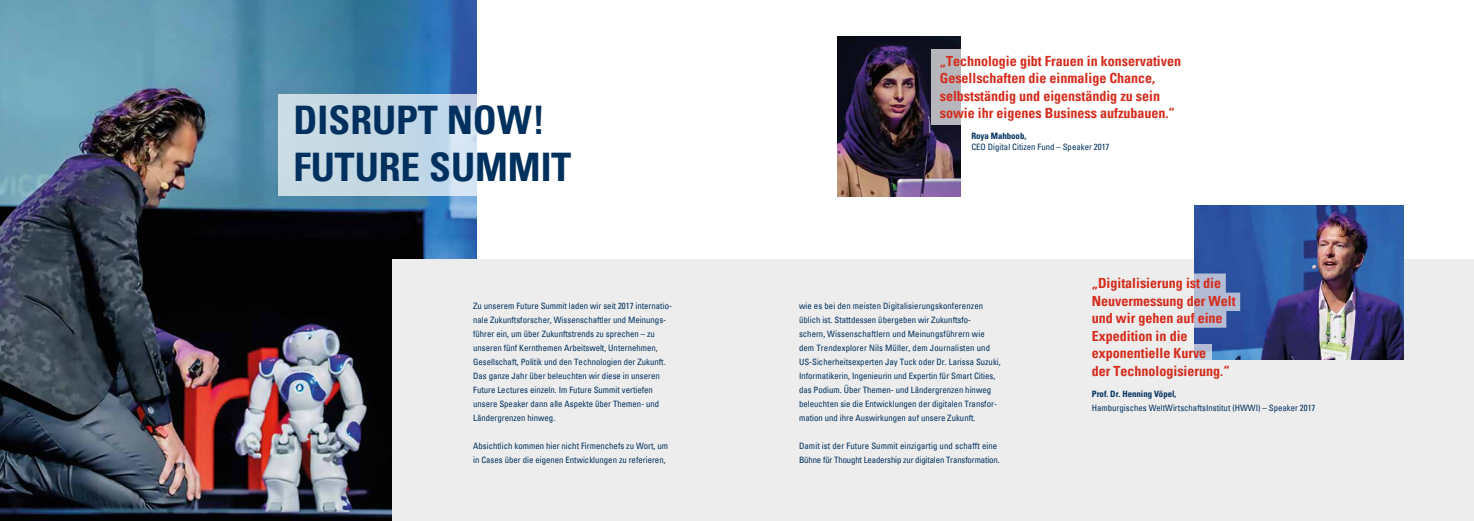
<style>
.page{position:relative;width:1474px;height:521px;background:#fff}
.page>*{position:absolute;margin:0;border:0;box-sizing:border-box;transform-origin:0 0}
.t1{font:700 condensed 39.38px/47.2px "Univers";color:#00305d}
.t2{font:700 condensed 14px/17.5px "Univers";color:#d52c1d}
.t3{font:condensed 8.75px/14px "Univers";color:#00305d}
.t4{font:700 condensed 8.75px "Univers";color:#00305d}
</style>
<div class="page">
<img style="left:837px;top:36px;width:123px;height:161px">
<img style="left:0;top:0;width:477px;height:521px">
<div style="left:392px;top:260px;width:1081px;height:261px;background:#ededed"></div>
<img style="left:1194px;top:206px;width:209px;height:154px">
<svg style="left:279px;top:94px;width:198px;height:102px;fill:#c5d8e5"></svg>
<div style="left:931px;top:50px;width:30px;height:75px;background:#b6b6bc"></div>
<svg style="left:1194px;top:273px;width:46px;height:55px"></svg>
<svg style="left:1194px;top:345px;width:17px;height:15px"></svg>
<h1 class="t1" style="left:293px;top:96px;width:279px">DISRUPT NOW!<br>FUTURE SUMMIT</h1>
<p class="t3" style="left:473px;top:298px;width:200px">Zu unserem Future Summit laden wir seit 2017 internatio&shy;nale Zukunftsforscher, Wissenschaftler und Meinungs&shy;führer ein, um über Zukunftstrends zu sprechen – zu unseren fünf Kernthemen Arbeitswelt, Unternehmen, Gesellschaft, Politik und den Technologien der Zukunft.<br>Das ganze Jahr über beleuchten wir diese in unseren Future Lectures einzeln. Im Future Summit vertiefen unsere Speaker dann alle Aspekte über Themen- und Ländergrenzen hinweg.</p>
<p class="t3" style="left:473px;top:438px;width:196px">Absichtlich kommen hier nicht Firmenchefs zu Wort, um in Cases über die eigenen Entwicklungen zu referieren,</p>
<h2 class="t2" style="left:939px;top:52px;width:243px">„Technologie gibt Frauen in konservativen Gesellschaften die einmalige Chance, selbstständig und eigenständig zu sein sowie ihr eigenes Business aufzubauen.“</h2>
<p class="t4" style="left:971px;top:131px;width:56px">Roya Mahboob,</p>
<p class="t3" style="left:971px;top:140px;width:140px">CEO Digital Citizen Fund – Speaker 2017</p>
<p class="t3" style="left:799px;top:298px;width:203px">wie es bei den meisten Digitalisierungskonferenzen üblich ist. Stattdessen übergeben wir Zukunftsfo-<br>schern, Wissenschaftlern und Meinungsführern wie dem Trendexplorer Nils Müller, dem Journalisten und US-Sicherheitsexperten Jay Tuck oder Dr. Larissa Suzuki, Informatikerin, Ingenieurin und Expertin für Smart Cities, das Podium. Über Themen- und Ländergrenzen hinweg beleuchten sie die Entwicklungen der digitalen Transfor&shy;mation und ihre Auswirkungen auf unsere Zukunft.</p>
<p class="t3" style="left:799px;top:438px;width:202px">Damit ist der Future Summit einzigartig und schafft eine<br>Bühne für Thought Leadership zur digitalen Transformation.</p>
<h2 class="t2" style="left:1091px;top:274px;width:145px">„Digitalisierung ist die<br>Neuvermessung der Welt und wir gehen auf eine<br>Expedition in die exponentielle Kurve<br>der Technologisierung.“</h2>
<p class="t4" style="left:1091px;top:388px;width:86px">Prof. Dr. Henning Vöpel,</p>
<p class="t3" style="left:1091px;top:400px;width:225px">Hamburgisches WeltWirtschaftsInstitut (HWWI) – Speaker 2017</p>
</div>
